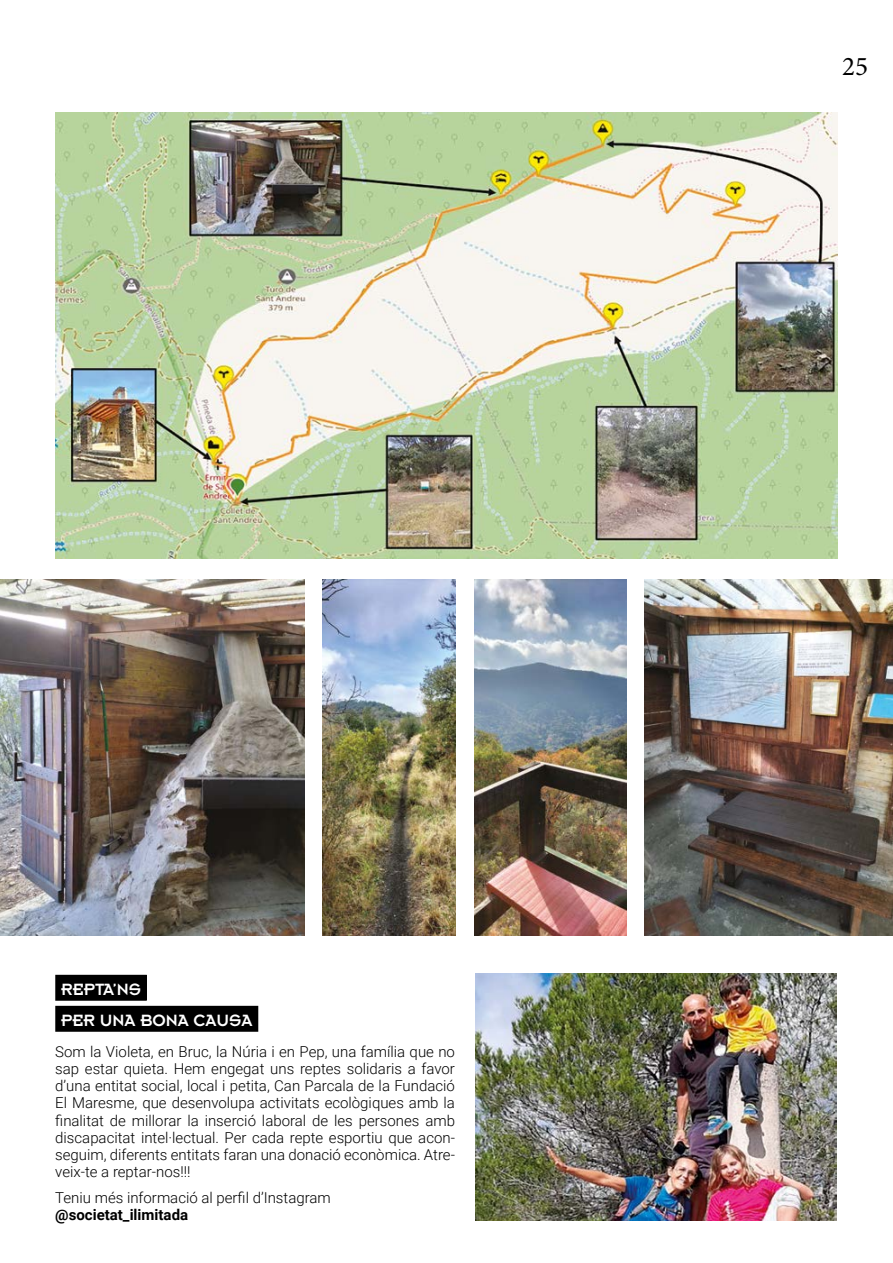
<style>
.page{position:relative;width:893px;height:1263px;background:#fff}
.page>*{position:absolute;margin:0;border:0;box-sizing:border-box;transform-origin:0 0}
.t1{font:27px "Minion Pro";color:#000}
.t2{font:18px "Insignia A";color:#fff}
.LLIBRES_TEXT_GRAL{font:300 15px/17.2px "Roboto";color:#000;text-align:justify}
.LLIBRES_TEXT_GRAL-2{font:700 15px "Roboto";color:#000}
</style>
<div class="page">
<img style="left:55px;top:113px;width:782px;height:446px">
<img style="left:475px;top:973px;width:362px;height:247px">
<img style="left:0;top:579px;width:305px;height:357px">
<img style="left:323px;top:580px;width:133px;height:356px">
<img style="left:474px;top:580px;width:152px;height:356px">
<img style="left:644px;top:579px;width:249px;height:357px">
<div style="left:56px;top:975px;width:90px;height:25px;background:#000"></div>
<div style="left:55px;top:975px;width:92px;height:26px;border:2px solid #000"></div>
<div style="left:56px;top:1006px;width:202px;height:25px;background:#000"></div>
<div style="left:55px;top:1006px;width:203px;height:26px;border:2px solid #000"></div>
<p class="t2" style="left:61px;top:980px;width:82px">REPTA’NS</p>
<p class="t2" style="left:61px;top:1011px;width:193px">PER UNA BONA CAUSA</p>
<p class="LLIBRES_TEXT_GRAL" style="left:55px;top:1042px;width:401px">Som la Violeta, en Bruc, la Núria i en Pep, una família que no sap estar quieta. Hem engegat uns reptes solidaris a favor d’una entitat social, local i petita, Can Parcala de la Fundació El Maresme, que desenvolupa activitats ecològiques amb la finalitat de millorar la inserció laboral de les persones amb discapacitat intel·lectual. Per cada repte esportiu que acon&shy;seguim, diferents entitats faran una donació econòmica. Atre&shy;veix-te a reptar-nos!!!</p>
<p class="LLIBRES_TEXT_GRAL" style="left:55px;top:1188px;width:277px">Teniu més informació al perfil d’Instagram</p>
<p class="LLIBRES_TEXT_GRAL-2" style="left:55px;top:1204px;width:134px">@societat_ilimitada</p>
<h1 class="t1" style="left:842px;top:48px;width:27px">25</h1>
</div>
